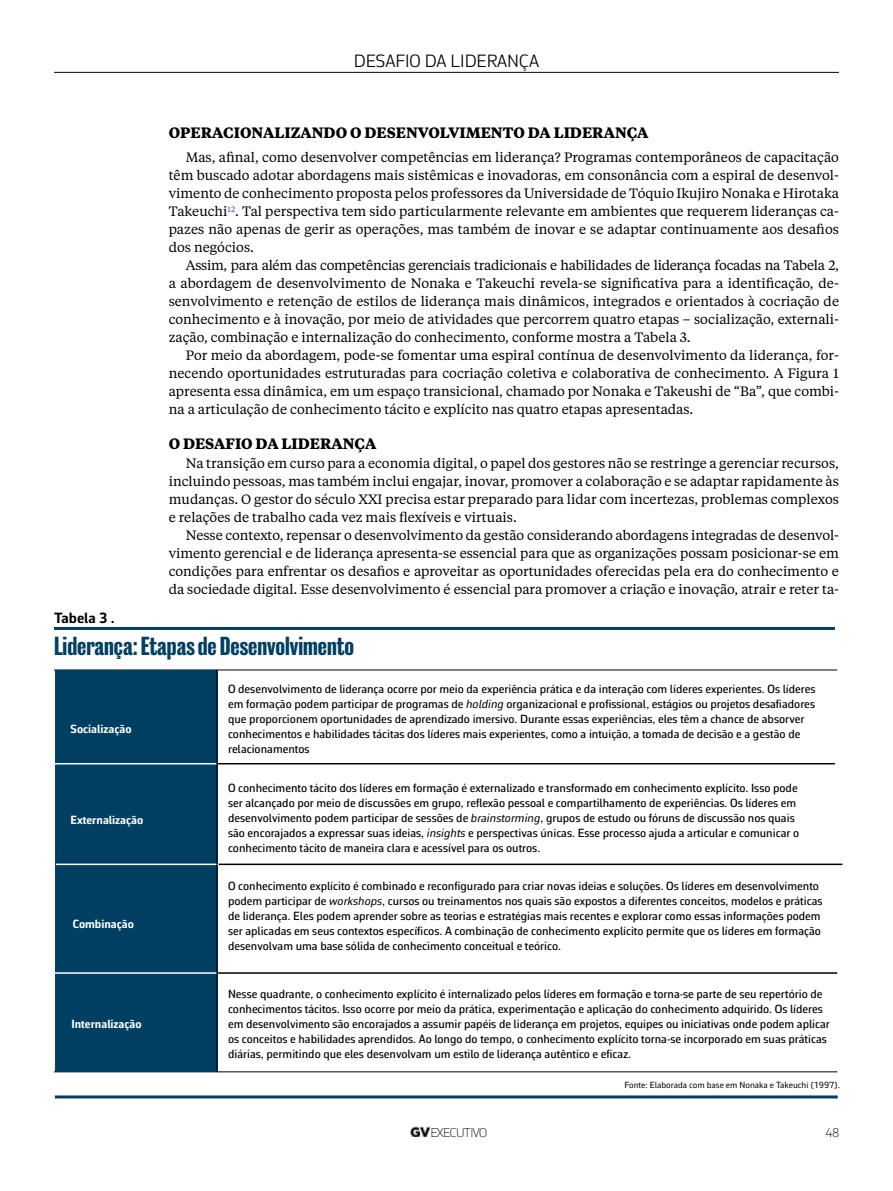
<style>
.page{position:relative;width:893px;height:1191px;background:#fff}
.page>*{position:absolute;margin:0;border:0;box-sizing:border-box;transform-origin:0 0}
.t1{font:700 24px "Caslon Doric Condensed";color:#003f61}
.t2{font:300 18px "Corbeau Pro";color:#000}
.t3{font:700 15px "Tiempos Text";color:#000}
.t4{font:700 15px "Corbeau Pro";color:#000}
.t5{font:13.5px/18px "Tiempos Text";color:#000;text-align:justify}
.t6{font:100 12.9px "Corbeau Pro";letter-spacing:-.05em;color:#000}
.t7{font:500 12px/15px "Corbeau Pro";color:#000}
.t8{font:700 12px "Corbeau Pro";color:#fff}
.t9{font:9px "Corbeau Pro";color:#000}
.s1{font-weight:400;font-style:italic}
</style>
<div class="page">
<img style="left:411px;top:1126px;width:19px;height:11px">
<hr style="left:54px;top:72px;width:785px;height:1px;background:#000">
<hr style="left:54px;top:627px;width:781px;height:3px;background:#003f61">
<hr style="left:181px;top:863px;width:661px;height:2px;background:#000">
<hr style="left:176px;top:972px;width:661px;height:1px;background:#000">
<hr style="left:173px;top:763px;width:662px;height:1px;background:#000">
<hr style="left:55px;top:1095px;width:783px;height:3px;background:#003f61">
<hr style="left:54px;top:669px;width:783px;height:1px;background:#000">
<hr style="left:54px;top:1071px;width:783px;height:1px;background:#000">
<div style="left:55px;top:670px;width:162px;height:401px;background:#003f61"></div>
<hr style="left:54px;top:763px;width:163px;height:1px;background:#fff">
<hr style="left:55px;top:972px;width:162px;height:1px;background:#fff">
<hr style="left:56px;top:863px;width:163px;height:2px;background:#fff">
<hr style="left:217px;top:670px;width:1px;height:402px;background:#000">
<h2 class="t2" style="left:354px;top:49px;width:187px">DESAFIO DA LIDERANÇA</h2>
<p class="t4" style="left:54px;top:608px;width:62px">Tabela 3 .</p>
<p class="t3" style="left:169px;top:122px;width:481px">OPERACIONALIZANDO O DESENVOLVIMENTO DA LIDERANÇA</p>
<p class="t5" style="left:169px;top:148px;width:672px;text-indent:17px">Mas, afinal, como desenvolver competências em liderança? Programas contemporâneos de capacitação têm buscado adotar abordagens mais sistêmicas e inovadoras, em consonância com a espiral de desenvol&shy;vimento de conhecimento proposta pelos professores da Universidade de Tóquio Ikujiro Nonaka e Hirotaka Takeuchi<sup>12</sup>. Tal perspectiva tem sido particularmente relevante em ambientes que requerem lideranças ca&shy;pazes não apenas de gerir as operações, mas também de inovar e se adaptar continuamente aos desafios dos negócios.</p>
<p class="t5" style="left:169px;top:256px;width:672px;text-indent:17px">Assim, para além das competências gerenciais tradicionais e habilidades de liderança focadas na Tabela 2, a abordagem de desenvolvimento de Nonaka e Takeuchi revela-se significativa para a identificação, de&shy;senvolvimento e retenção de estilos de liderança mais dinâmicos, integrados e orientados à cocriação de conhecimento e à inovação, por meio de atividades que percorrem quatro etapas – socialização, externali&shy;zação, combinação e internalização do conhecimento, conforme mostra a Tabela 3.</p>
<p class="t5" style="left:169px;top:346px;width:672px;text-indent:17px">Por meio da abordagem, pode-se fomentar uma espiral contínua de desenvolvimento da liderança, for&shy;necendo oportunidades estruturadas para cocriação coletiva e colaborativa de conhecimento. A Figura 1 apresenta essa dinâmica, em um espaço transicional, chamado por Nonaka e Takeushi de “Ba”, que combi&shy;na a articulação de conhecimento tácito e explícito nas quatro etapas apresentadas.</p>
<p class="t3" style="left:169px;top:433px;width:209px">O DESAFIO DA LIDERANÇA</p>
<p class="t5" style="left:169px;top:454px;width:672px;text-indent:17px">Na transição em curso para a economia digital, o papel dos gestores não se restringe a gerenciar recursos, incluindo pessoas, mas também inclui engajar, inovar, promover a colaboração e se adaptar rapidamente às mudanças. O gestor do século XXI precisa estar preparado para lidar com incertezas, problemas complexos e relações de trabalho cada vez mais flexíveis e virtuais.</p>
<p class="t5" style="left:169px;top:526px;width:672px;text-indent:17px">Nesse contexto, repensar o desenvolvimento da gestão considerando abordagens integradas de desenvol&shy;vimento gerencial e de liderança apresenta-se essencial para que as organizações possam posicionar-se em condições para enfrentar os desafios e aproveitar as oportunidades oferecidas pela era do conhecimento e da sociedade digital. Esse desenvolvimento é essencial para promover a criação e inovação, atrair e reter ta-</p>
<h1 class="t1" style="left:54px;top:629px;width:302px">Liderança: Etapas de Desenvolvimento</h1>
<p class="t8" style="left:70px;top:721px;width:63px">Socialização</p>
<p class="t8" style="left:70px;top:812px;width:74px">Externalização</p>
<p class="t8" style="left:73px;top:915px;width:63px">Combinação</p>
<p class="t8" style="left:71px;top:1016px;width:72px">Internalização</p>
<p class="t7" style="left:228px;top:681px;width:589px">O desenvolvimento de liderança ocorre por meio da experiência prática e da interação com líderes experientes. Os líderes em formação podem participar de programas de <span class="s1">holding</span> organizacional e profissional, estágios ou projetos desafiadores que proporcionem oportunidades de aprendizado imersivo. Durante essas experiências, eles têm a chance de absorver conhecimentos e habilidades tácitas dos líderes mais experientes, como a intuição, a tomada de decisão e a gestão de relacionamentos</p>
<p class="t7" style="left:228px;top:780px;width:573px">O conhecimento tácito dos líderes em formação é externalizado e transformado em conhecimento explícito. Isso pode ser alcançado por meio de discussões em grupo, reflexão pessoal e compartilhamento de experiências. Os líderes em desenvolvimento podem participar de sessões de <span class="s1">brainstorming</span>, grupos de estudo ou fóruns de discussão nos quais são encorajados a expressar suas ideias, <span class="s1">insights</span> e perspectivas únicas. Esse processo ajuda a articular e comunicar o conhecimento tácito de maneira clara e acessível para os outros.</p>
<p class="t7" style="left:228px;top:878px;width:596px">O conhecimento explícito é combinado e reconfigurado para criar novas ideias e soluções. Os líderes em desenvolvimento podem participar de <span class="s1">workshops</span>, cursos ou treinamentos nos quais são expostos a diferentes conceitos, modelos e práticas de liderança. Eles podem aprender sobre as teorias e estratégias mais recentes e explorar como essas informações podem ser aplicadas em seus contextos específicos. A combinação de conhecimento explícito permite que os líderes em formação desenvolvam uma base sólida de conhecimento conceitual e teórico.</p>
<p class="t7" style="left:228px;top:986px;width:603px">Nesse quadrante, o conhecimento explícito é internalizado pelos líderes em formação e torna-se parte de seu repertório de conhecimentos tácitos. Isso ocorre por meio da prática, experimentação e aplicação do conhecimento adquirido. Os líderes em desenvolvimento são encorajados a assumir papéis de liderança em projetos, equipes ou iniciativas onde podem aplicar os conceitos e habilidades aprendidos. Ao longo do tempo, o conhecimento explícito torna-se incorporado em suas práticas diárias, permitindo que eles desenvolvam um estilo de liderança autêntico e eficaz.</p>
<p class="t9" style="left:624px;top:1078px;width:217px">Fonte: Elaborada com base em Nonaka e Takeuchi (1997).</p>
<p class="t6" style="left:430px;top:1123px;width:58px">EXECUTIVO</p>
<p class="t6" style="left:826px;top:1123px;width:16px">48</p>
</div>
